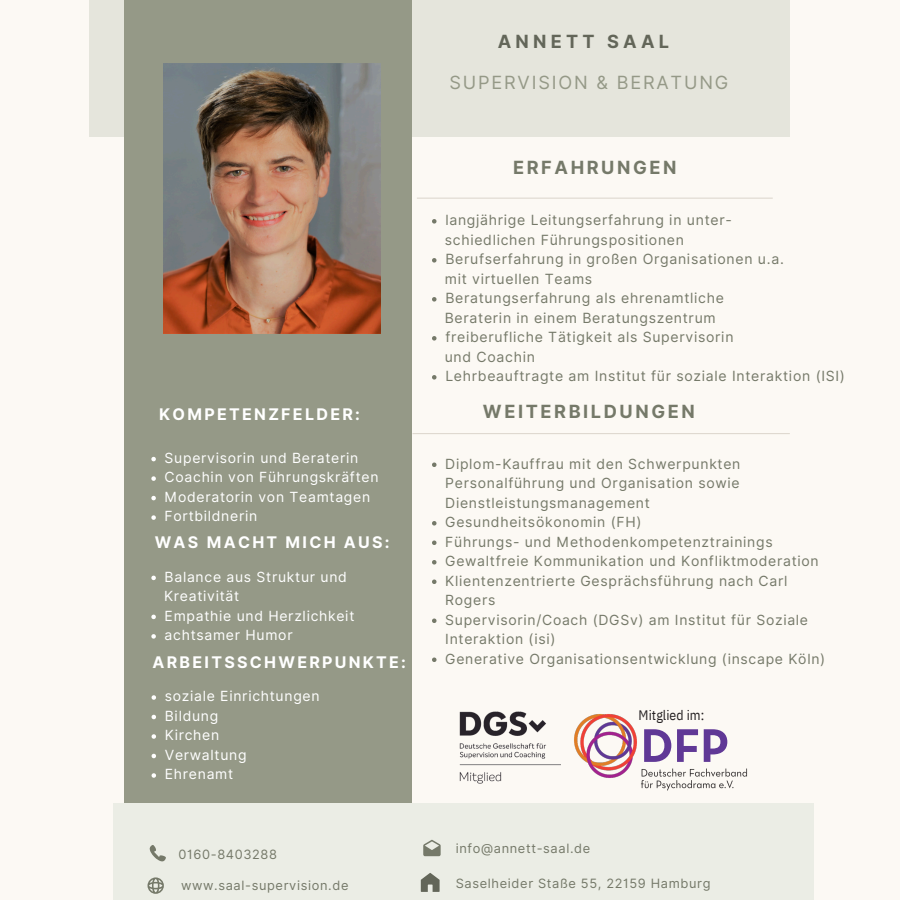
<style>
.page{position:relative;width:900px;height:900px;background:#fcf9f4}
.page>*{position:absolute;margin:0;border:0;box-sizing:border-box;transform-origin:0 0}
.t1{font:700 18.2px "Inter";letter-spacing:.145em;color:#757969}
.t2{font:18.2px "Inter";letter-spacing:.1em;color:#959987}
.t3{font:700 18.2px "Inter";letter-spacing:.23em;color:#636659}
.t4{font:700 16px "Inter";letter-spacing:.14em;color:#fff}
.t5{font:14px/19.5px "Inter";letter-spacing:.05em;color:#757969}
.t6{font:14px "Inter";letter-spacing:.05em;color:#fff}
.t7{font:13.7px "IBM Plex Sans Cond";letter-spacing:.005em;color:#231f20}
.t8{font:12.8px "Inter";letter-spacing:.05em;color:#757969}
</style>
<div class="page">
<div style="left:89px;top:0;width:701px;height:136px;background:#e5e5dc"></div>
<div style="left:124px;top:0;width:288px;height:900px;background:#959987"></div>
<hr style="left:417px;top:198px;width:356px;height:1px;background:#dbd5cb">
<img style="left:164px;top:64px;width:217px;height:270px">
<div style="left:113px;top:803px;width:700px;height:97px;background:#ebede5"></div>
<svg style="left:423px;top:840px;width:18px;height:16px"></svg>
<svg style="left:148px;top:877px;width:16px;height:17px"></svg>
<svg style="left:150px;top:845px;width:16px;height:16px"></svg>
<svg style="left:421px;top:873px;width:19px;height:19px"></svg>
<hr style="left:413px;top:433px;width:377px;height:1px;background:#dbd5cb">
<img style="left:459px;top:711px;width:102px;height:73px">
<img style="left:574px;top:714px;width:63px;height:64px">
<svg style="left:644px;top:729px;width:83px;height:33px"></svg>
<img style="left:641px;top:768px;width:107px;height:23px">
<svg style="left:432px;top:463px;width:5px;height:4px"></svg>
<svg style="left:432px;top:521px;width:5px;height:5px"></svg>
<svg style="left:432px;top:541px;width:5px;height:4px"></svg>
<svg style="left:432px;top:560px;width:5px;height:5px"></svg>
<svg style="left:432px;top:580px;width:5px;height:4px"></svg>
<svg style="left:432px;top:619px;width:5px;height:4px"></svg>
<svg style="left:432px;top:658px;width:5px;height:4px"></svg>
<svg style="left:432px;top:219px;width:5px;height:5px"></svg>
<svg style="left:432px;top:258px;width:5px;height:5px"></svg>
<svg style="left:432px;top:297px;width:5px;height:5px"></svg>
<svg style="left:432px;top:336px;width:5px;height:5px"></svg>
<svg style="left:432px;top:375px;width:5px;height:5px"></svg>
<svg style="left:151px;top:457px;width:5px;height:4px"></svg>
<svg style="left:151px;top:476px;width:5px;height:5px"></svg>
<svg style="left:151px;top:496px;width:5px;height:4px"></svg>
<svg style="left:151px;top:515px;width:5px;height:5px"></svg>
<svg style="left:151px;top:576px;width:5px;height:4px"></svg>
<svg style="left:151px;top:615px;width:5px;height:4px"></svg>
<svg style="left:151px;top:634px;width:5px;height:5px"></svg>
<svg style="left:152px;top:695px;width:4px;height:5px"></svg>
<svg style="left:152px;top:715px;width:4px;height:4px"></svg>
<svg style="left:152px;top:734px;width:4px;height:5px"></svg>
<svg style="left:152px;top:754px;width:4px;height:4px"></svg>
<svg style="left:152px;top:773px;width:4px;height:5px"></svg>
<p class="t3" style="left:498px;top:31px;width:173px">ANNETT SAAL</p>
<p class="t2" style="left:449px;top:71px;width:280px">SUPERVISION &amp; BERATUNG</p>
<h1 class="t1" style="left:513px;top:157px;width:165px">ERFAHRUNGEN</h1>
<p class="t4" style="left:159px;top:404px;width:202px">KOMPETENZFELDER:</p>
<p class="t6" style="left:165px;top:449px;width:195px">Supervisorin und Beraterin</p>
<p class="t6" style="left:165px;top:469px;width:215px">Coachin von Führungskräften</p>
<p class="t6" style="left:165px;top:488px;width:207px">Moderatorin von Teamtagen</p>
<p class="t6" style="left:165px;top:508px;width:94px">Fortbildnerin</p>
<p class="t4" style="left:155px;top:533px;width:236px">WAS MACHT MICH AUS:</p>
<p class="t6" style="left:165px;top:568px;width:184px">Balance aus Struktur und</p>
<p class="t6" style="left:164px;top:588px;width:77px">Kreativität</p>
<h3 class="t6" style="left:165px;top:607px;width:191px">Empathie und Herzlichkeit</h3>
<p class="t6" style="left:165px;top:627px;width:130px">achtsamer Humor</p>
<p class="t4" style="left:153px;top:653px;width:255px">ARBEITSSCHWERPUNKTE:</p>
<p class="t6" style="left:165px;top:688px;width:156px">soziale Einrichtungen</p>
<p class="t6" style="left:165px;top:707px;width:55px">Bildung</p>
<p class="t6" style="left:165px;top:727px;width:56px">Kirchen</p>
<p class="t6" style="left:165px;top:746px;width:83px">Verwaltung</p>
<p class="t6" style="left:165px;top:766px;width:70px">Ehrenamt</p>
<h1 class="t5" style="left:445px;top:210px;width:288px">langjährige Leitungserfahrung in unter-</h1>
<p class="t5" style="left:445px;top:230px;width:241px">schiedlichen Führungspositionen</p>
<p class="t5" style="left:445px;top:249px;width:340px">Berufserfahrung in großen Organisationen u.a.</p>
<p class="t5" style="left:445px;top:269px;width:149px">mit virtuellen Teams</p>
<p class="t5" style="left:445px;top:288px;width:280px">Beratungserfahrung als ehrenamtliche</p>
<p class="t5" style="left:445px;top:308px;width:273px">Beraterin in einem Beratungszentrum</p>
<p class="t5" style="left:445px;top:327px;width:290px">freiberufliche Tätigkeit als Supervisorin</p>
<p class="t5" style="left:445px;top:347px;width:92px">und Coachin</p>
<p class="t5" style="left:445px;top:366px;width:401px">Lehrbeauftragte am Institut für soziale Interaktion (ISI)</p>
<p class="t1" style="left:483px;top:400px;width:213px">WEITERBILDUNGEN</p>
<p class="t5" style="left:445px;top:454px;width:297px;text-align:justify">Diplom-Kauffrau mit den Schwerpunkten Personalführung und Organisation sowie Dienstleistungsmanagement</p>
<p class="t5" style="left:445px;top:512px;width:198px">Gesundheitsökonomin (FH)</p>
<p class="t5" style="left:445px;top:532px;width:329px">Führungs- und Methodenkompetenztrainings</p>
<p class="t5" style="left:445px;top:551px;width:375px">Gewaltfreie Kommunikation und Konfliktmoderation</p>
<p class="t5" style="left:445px;top:571px;width:344px">Klientenzentrierte Gesprächsführung nach Carl<br>Rogers</p>
<p class="t5" style="left:445px;top:610px;width:364px">Supervisorin/Coach (DGSv) am Institut für Soziale<br>Interaktion (isi)</p>
<p class="t5" style="left:445px;top:649px;width:382px">Generative Organisationsentwicklung (inscape Köln)</p>
<p class="t7" style="left:639px;top:706px;width:67px">Mitglied im:</p>
<h3 class="t8" style="left:179px;top:847px;width:100px">0160-8403288</h3>
<p class="t8" style="left:456px;top:841px;width:136px">info@annett-saal.de</p>
<p class="t8" style="left:181px;top:877px;width:169px">www.saal-supervision.de</p>
<p class="t8" style="left:456px;top:876px;width:256px">Saselheider Staße 55, 22159 Hamburg</p>
</div>
